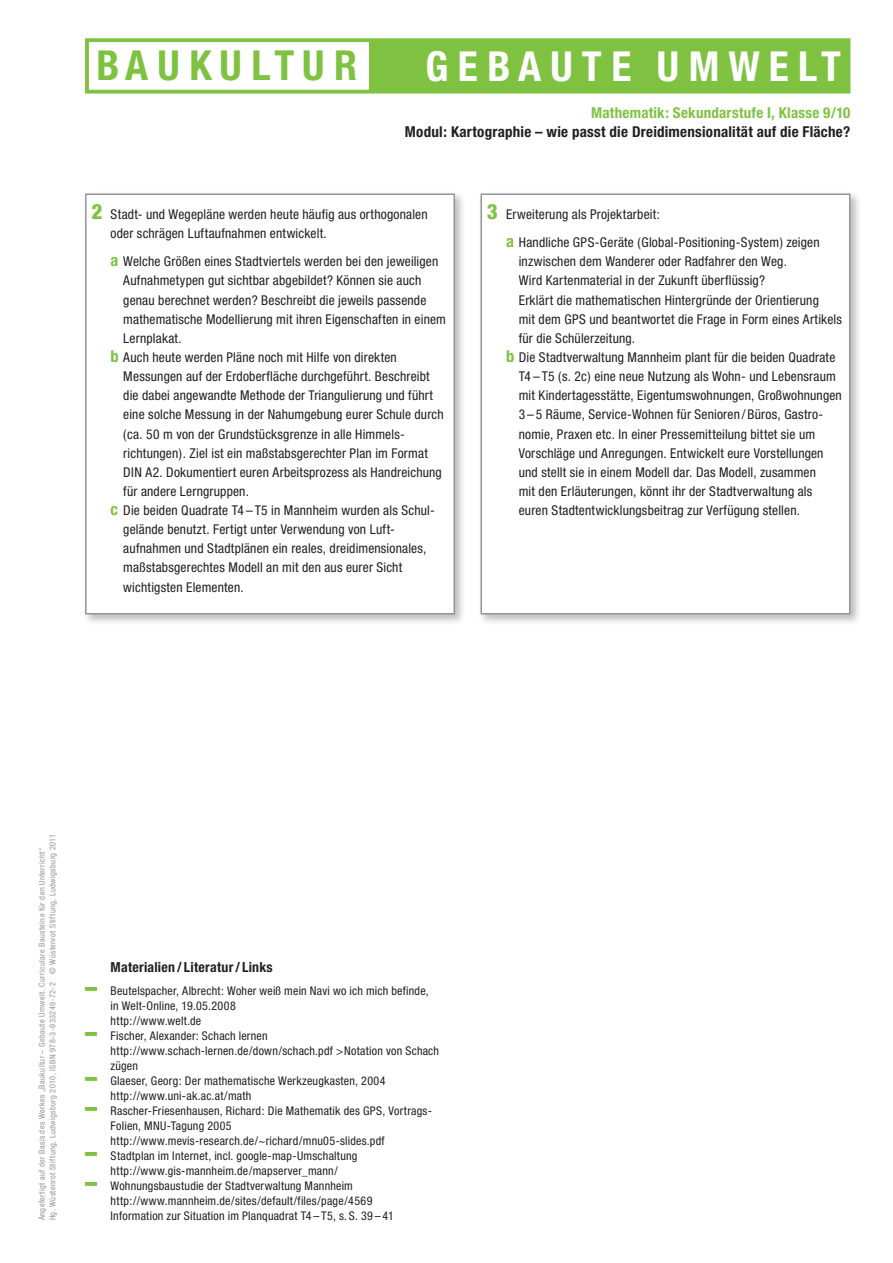
<style>
.page{position:relative;width:893px;height:1263px;background:#fff}
.page>*{position:absolute;margin:0;border:0;box-sizing:border-box;transform-origin:0 0}
.t1{font:700 condensed 41.4px "Helvetica Neue";letter-spacing:.225em;color:#fff}
.t2{font:700 condensed 41.4px "Helvetica Neue";letter-spacing:.21em;color:#7fc241}
._04-Fließtext-Baukas{font:800 condensed 21px "Helvetica Neue";color:#7fc241}
._02-U2-black{font:700 condensed 15px "Helvetica Neue";letter-spacing:.015em;color:#231f20}
._02-Ü2-gün{font:700 condensed 15px "Helvetica Neue";letter-spacing:.015em;color:#7fc241}
._03b-Baukasten{font:700 condensed 13.8px "Helvetica Neue";letter-spacing:.02em;color:#231f20}
._04-Fließtext-Baukas-2{font:condensed 13.5px/19.2px "Helvetica Neue";letter-spacing:.01em;color:#231f20}
._06-Materialien{font:condensed 12px "Helvetica Neue";letter-spacing:.02em;color:#231f20}
._02-Ü2-gün-2{font:condensed 12px "Helvetica Neue";letter-spacing:.015em;color:#231f20}
.t3{font:condensed 8.25px/10.5px "Helvetica Neue";letter-spacing:.05em;color:#939598}
.s1{font-weight:700;font-size:16.5px;color:#7fc241}
.s2{font-weight:900;font-stretch:expanded;font-size:24px;color:#7fc241}
</style>
<div class="page">
<div style="left:370px;top:39px;width:479px;height:53px;background:#7fc241"></div>
<div style="left:85px;top:38px;width:765px;height:56px;border:4px solid #7fc241"></div>
<div style="left:82px;top:191px;width:384px;height:434px;background:#231f20;opacity:.3"></div>
<div style="left:85px;top:193px;width:370px;height:421px;background:#fff;border:2px solid #939598"></div>
<div style="left:478px;top:191px;width:384px;height:434px;background:#231f20;opacity:.3"></div>
<div style="left:480px;top:193px;width:370px;height:421px;background:#fff;border:2px solid #939598"></div>
<h1 class="t2" style="left:96px;top:40px;width:262px">BAUKULTUR</h1>
<h1 class="t1" style="left:425px;top:41px;width:417px">GEBAUTE UMWELT</h1>
<p class="_02-Ü2-gün" style="left:591px;top:104px;width:261px">Mathematik: Sekundarstufe I, Klasse 9/10</p>
<p class="_02-U2-black" style="left:405px;top:123px;width:447px">Modul: Kartographie – wie passt die Dreidimensionalität auf die Fläche?</p>
<p class="_04-Fließtext-Baukas" style="left:91px;top:198px;width:12px">2</p>
<p class="_04-Fließtext-Baukas-2" style="left:506px;top:205px;width:156px">Erweiterung als Projektarbeit:</p>
<p class="_04-Fließtext-Baukas-2" style="left:506px;top:233px;width:315px"><span class="s1">a</span> Handliche GPS-Geräte (Global-Positioning-System) zeigen</p>
<p class="_04-Fließtext-Baukas-2" style="left:519px;top:252px;width:270px">inzwischen dem Wanderer oder Radfahrer den Weg.</p>
<p class="_04-Fließtext-Baukas-2" style="left:519px;top:271px;width:248px">Wird Kartenmaterial in der Zukunft überflüssig?</p>
<p class="_04-Fließtext-Baukas-2" style="left:519px;top:290px;width:302px">Erklärt die mathematischen Hintergründe der Orientierung</p>
<p class="_04-Fließtext-Baukas-2" style="left:519px;top:309px;width:325px">mit dem GPS und beantwortet die Frage in Form eines Artikels</p>
<p class="_04-Fließtext-Baukas-2" style="left:519px;top:328px;width:118px">für die Schülerzeitung.</p>
<p class="_04-Fließtext-Baukas-2" style="left:506px;top:347px;width:331px"><span class="s1">b</span> Die Stadtverwaltung Mannheim plant für die beiden Quadrate</p>
<p class="_04-Fließtext-Baukas-2" style="left:519px;top:367px;width:318px">T4 – T5 (s. 2c) eine neue Nutzung als Wohn- und Lebensraum</p>
<p class="_04-Fließtext-Baukas-2" style="left:519px;top:386px;width:325px">mit Kindertagesstätte, Eigentumswohnungen, Großwohnungen</p>
<p class="_04-Fließtext-Baukas-2" style="left:519px;top:405px;width:306px">3 – 5 Räume, Service-Wohnen für Senioren / Büros, Gastro-</p>
<p class="_04-Fließtext-Baukas-2" style="left:519px;top:424px;width:298px">nomie, Praxen etc. In einer Pressemitteilung bittet sie um</p>
<p class="_04-Fließtext-Baukas-2" style="left:519px;top:443px;width:306px">Vorschläge und Anregungen. Entwickelt eure Vorstellungen</p>
<p class="_04-Fließtext-Baukas-2" style="left:519px;top:462px;width:299px">und stellt sie in einem Modell dar. Das Modell, zusammen</p>
<p class="_04-Fließtext-Baukas-2" style="left:519px;top:481px;width:295px">mit den Erläuterungen, könnt ihr der Stadtverwaltung als</p>
<p class="_04-Fließtext-Baukas-2" style="left:519px;top:501px;width:283px">euren Stadtentwicklungsbeitrag zur Verfügung stellen.</p>
<p class="_04-Fließtext-Baukas" style="left:487px;top:198px;width:12px">3</p>
<p class="_04-Fließtext-Baukas-2" style="left:111px;top:205px;width:319px">Stadt- und Wegepläne werden heute häufig aus orthogonalen oder schrägen Luftaufnahmen entwickelt.</p>
<p class="_04-Fließtext-Baukas-2" style="left:111px;top:252px;width:329px"><span class="s1">a</span> Welche Größen eines Stadtviertels werden bei den jeweiligen</p>
<p class="_04-Fließtext-Baukas-2" style="left:123px;top:271px;width:299px">Aufnahmetypen gut sichtbar abgebildet? Können sie auch</p>
<p class="_04-Fließtext-Baukas-2" style="left:123px;top:290px;width:305px">genau berechnet werden? Beschreibt die jeweils passende</p>
<p class="_04-Fließtext-Baukas-2" style="left:123px;top:309px;width:324px">mathematische Modellierung mit ihren Eigenschaften in einem</p>
<p class="_04-Fließtext-Baukas-2" style="left:123px;top:328px;width:60px">Lernplakat.</p>
<p class="_04-Fließtext-Baukas-2" style="left:111px;top:347px;width:288px"><span class="s1">b</span> Auch heute werden Pläne noch mit Hilfe von direkten</p>
<p class="_04-Fließtext-Baukas-2" style="left:123px;top:367px;width:308px">Messungen auf der Erdoberfläche durchgeführt. Beschreibt</p>
<p class="_04-Fließtext-Baukas-2" style="left:123px;top:386px;width:311px">die dabei angewandte Methode der Triangulierung und führt</p>
<p class="_04-Fließtext-Baukas-2" style="left:123px;top:405px;width:322px">eine solche Messung in der Nahumgebung eurer Schule durch</p>
<p class="_04-Fließtext-Baukas-2" style="left:123px;top:424px;width:283px">(ca. 50 m von der Grundstücksgrenze in alle Himmels-</p>
<p class="_04-Fließtext-Baukas-2" style="left:123px;top:443px;width:306px">richtungen). Ziel ist ein maßstabsgerechter Plan im Format</p>
<p class="_04-Fließtext-Baukas-2" style="left:123px;top:462px;width:320px">DIN A2. Dokumentiert euren Arbeitsprozess als Handreichung</p>
<p class="_04-Fließtext-Baukas-2" style="left:123px;top:481px;width:127px">für andere Lerngruppen.</p>
<p class="_04-Fließtext-Baukas-2" style="left:111px;top:501px;width:326px"><span class="s1">c</span> Die beiden Quadrate T4 – T5 in Mannheim wurden als Schul-</p>
<p class="_04-Fließtext-Baukas-2" style="left:123px;top:520px;width:273px">gelände benutzt. Fertigt unter Verwendung von Luft-</p>
<p class="_04-Fließtext-Baukas-2" style="left:123px;top:539px;width:305px">aufnahmen und Stadtplänen ein reales, dreidimensionales,</p>
<p class="_04-Fließtext-Baukas-2" style="left:123px;top:558px;width:280px">maßstabsgerechtes Modell an mit den aus eurer Sicht</p>
<p class="_04-Fließtext-Baukas-2" style="left:123px;top:577px;width:122px">wichtigsten Elementen.</p>
<p class="t3" style="left:37px;top:1220px;width:388px;rotate:-90deg">Angefertigt auf der Basis des Werkes „Baukultur – Gebaute Umwelt. Curriculare Bausteine für den Unterricht“<br>Hg. Wüstenrot Stiftung, Ludwigsburg 2010, ISBN 978-3-933249-72-2 © Wüstenrot Stiftung, Ludwigsburg 2011</p>
<p class="_03b-Baukasten" style="left:111px;top:959px;width:164px">Materialien / Literatur/ Links</p>
<p class="_02-Ü2-gün-2" style="left:85px;top:983px;width:345px"><span class="s2">—</span> Beutelspacher, Albrecht: Woher weiß mein Navi wo ich mich befinde,</p>
<p class="_02-Ü2-gün-2" style="left:111px;top:998px;width:127px">in Welt-Online, 19.05.2008</p>
<p class="_02-Ü2-gün-2" style="left:111px;top:1013px;width:92px">http://www.welt.de</p>
<p class="_02-Ü2-gün-2" style="left:85px;top:1028px;width:184px"><span class="s2">—</span> Fischer, Alexander: Schach lernen</p>
<p class="_06-Materialien" style="left:111px;top:1043px;width:330px">http://www.schach-lernen.de/down/schach.pdf &gt;Notation von Schach</p>
<p class="_06-Materialien" style="left:111px;top:1058px;width:29px">zügen</p>
<p class="_06-Materialien" style="left:85px;top:1073px;width:302px"><span class="s2">—</span> Glaeser, Georg: Der mathematische Werkzeugkasten, 2004</p>
<p class="_06-Materialien" style="left:111px;top:1088px;width:142px">http://www.uni-ak.ac.at/math</p>
<p class="_06-Materialien" style="left:85px;top:1103px;width:348px"><span class="s2">—</span> Rascher-Friesenhausen, Richard: Die Mathematik des GPS, Vortrags-</p>
<p class="_06-Materialien" style="left:111px;top:1118px;width:123px">Folien, MNU-Tagung 2005</p>
<p class="_06-Materialien" style="left:111px;top:1133px;width:276px">http://www.mevis-research.de/~richard/mnu05-slides.pdf</p>
<p class="_06-Materialien" style="left:85px;top:1148px;width:274px"><span class="s2">—</span> Stadtplan im Internet, incl. google-map-Umschaltung</p>
<p class="_06-Materialien" style="left:111px;top:1163px;width:229px">http://www.gis-mannheim.de/mapserver_mann/</p>
<p class="_06-Materialien" style="left:85px;top:1178px;width:269px"><span class="s2">—</span> Wohnungsbaustudie der Stadtverwaltung Mannheim</p>
<p class="_06-Materialien" style="left:111px;top:1193px;width:263px">http://www.mannheim.de/sites/default/files/page/4569</p>
<p class="_06-Materialien" style="left:111px;top:1208px;width:285px">Information zur Situation im Planquadrat T4 – T5, s. S. 39 – 41</p>
</div>
